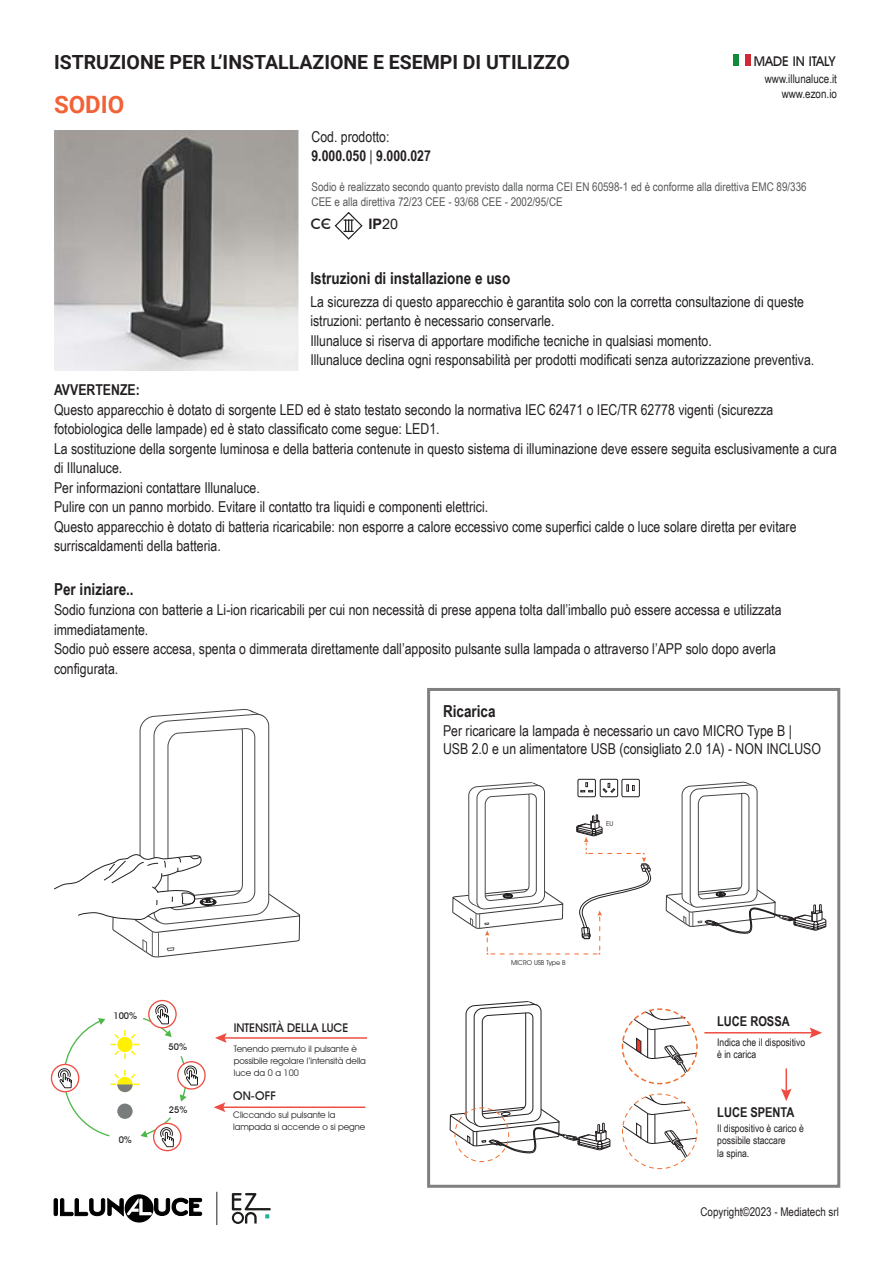
<style>
.page{position:relative;width:893px;height:1263px;background:#fff}
.page>*{position:absolute;margin:0;border:0;box-sizing:border-box;transform-origin:0 0}
.t1{font:700 24px "Roboto";color:#f16236}
.t2{font:700 19.5px "Roboto";color:#231f20}
.t3{font:700 16.5px "Arial Narrow";color:#231f20}
.t4{font:15px/19.5px "Arial Narrow";color:#231f20}
.t5{font:700 15px/19.5px "Arial Narrow";color:#231f20}
.t6{font:700 14.4px "Arial";color:#231f20}
.t7{font:500 14.4px "Futura BT";color:#231f20}
.t8{font:700 13.5px "Arial Narrow";color:#231f20}
.t9{font:500 13.5px "Avant Garde IT Cby BT";color:#231f20}
.t10{font:12px/15px "Arial Narrow";color:#57585a}
.t11{font:12px/14.4px "Arial Narrow";color:#231f20;text-align:right}
.t12{font:500 12px "Avant Garde IT Cby BT";color:#231f20}
.t13{font:10.5px/12.6px "Arial Narrow";color:#231f20}
.t14{font:500 9.15px "Avant Garde IT Cby BT";color:#231f20}
.t15{font:9px/12px "Avant Garde IT Cby BT";color:#231f20}
.t16{font:6.75px "Avant Garde IT Cby BT";color:#231f20}
.s1{font-weight:400}
.s2{font-weight:700}
</style>
<div class="page">
<svg style="left:232px;top:1193px;width:39px;height:31px"></svg>
<div style="left:733px;top:54px;width:6px;height:12px;background:#118c3b"></div>
<div style="left:745px;top:54px;width:6px;height:12px;background:#cf2b36"></div>
<div style="left:125px;top:1194px;width:29px;height:28px;background:#000;border-radius:50%"></div>
<svg style="left:54px;top:1198px;width:148px;height:18px"></svg>
<hr style="left:217px;top:1192px;width:1px;height:33px;background:#231f20">
<svg style="left:323px;top:212px;width:40px;height:28px"></svg>
<div style="left:148px;top:1000px;width:29px;height:28px;border:1px solid #ef4d41;border-radius:50%"></div>
<svg style="left:154px;top:1123px;width:27px;height:28px"></svg>
<div style="left:153px;top:1123px;width:29px;height:28px;border:1px solid #ef4d41;border-radius:50%"></div>
<svg style="left:51px;top:1064px;width:28px;height:28px"></svg>
<div style="left:51px;top:1064px;width:28px;height:28px;border:1px solid #ef4d41;border-radius:50%"></div>
<svg style="left:178px;top:1062px;width:27px;height:27px"></svg>
<div style="left:177px;top:1061px;width:29px;height:29px;border:1px solid #ef4d41;border-radius:50%"></div>
<svg style="left:58px;top:1004px;width:140px;height:143px"></svg>
<div style="left:117px;top:1103px;width:16px;height:16px;background:#797c7d;border-radius:50%"></div>
<hr style="left:217px;top:1037px;width:150px;height:2px;background:#ef4d41">
<svg style="left:215px;top:1033px;width:12px;height:10px"></svg>
<hr style="left:216px;top:1106px;width:149px;height:2px;background:#ef4d41">
<svg style="left:214px;top:1102px;width:11px;height:10px"></svg>
<img style="left:54px;top:131px;width:244px;height:240px">
<svg style="left:54px;top:709px;width:247px;height:249px"></svg>
<svg style="left:449px;top:1001px;width:161px;height:162px"></svg>
<svg style="left:452px;top:779px;width:199px;height:176px"></svg>
<svg style="left:665px;top:782px;width:161px;height:152px"></svg>
<hr style="left:704px;top:1032px;width:110px;height:1px;background:#ef4d41">
<svg style="left:810px;top:1027px;width:12px;height:11px"></svg>
<hr style="left:785px;top:1068px;width:2px;height:25px;background:#ef4d41">
<svg style="left:781px;top:1089px;width:11px;height:12px"></svg>
<svg style="left:621px;top:1008px;width:77px;height:77px"></svg>
<svg style="left:622px;top:1093px;width:76px;height:76px"></svg>
<div style="left:427px;top:688px;width:413px;height:500px;border:3px solid #808080"></div>
<h2 class="t2" style="left:54px;top:48px;width:517px">ISTRUZIONE PER L’INSTALLAZIONE E ESEMPI DI UTILIZZO</h2>
<p class="t1" style="left:54px;top:87px;width:72px">SODIO</p>
<p class="t5" style="left:311px;top:126px;width:121px"><span class="s1">Cod. prodotto:<br></span>9.000.050 <span class="s1">|</span> 9.000.027</p>
<p class="t9" style="left:754px;top:53px;width:83px">MADE IN ITALY</p>
<p class="t11" style="left:765px;top:71px;width:74px">www.illunaluce.it www.ezon.io</p>
<p class="t10" style="left:312px;top:178px;width:497px">Sodio è realizzato secondo quanto previsto dalla norma CEI EN 60598-1 ed è conforme alla direttiva EMC 89/336<br>CEE e alla direttiva 72/23 CEE - 93/68 CEE - 2002/95/CE</p>
<p class="t7" style="left:310px;top:215px;width:22px">CC</p>
<p class="t6" style="left:368px;top:213px;width:31px">IP<span class="s1">20</span></p>
<p class="t3" style="left:310px;top:266px;width:202px">Istruzioni di installazione e uso</p>
<p class="t4" style="left:310px;top:291px;width:495px">La sicurezza di questo apparecchio è garantita solo con la corretta consultazione di queste istruzioni: pertanto è necessario conservarle.</p>
<p class="t4" style="left:310px;top:330px;width:403px">Illunaluce si riserva di apportare modifiche tecniche in qualsiasi momento.</p>
<p class="t4" style="left:310px;top:350px;width:505px">Illunaluce declina ogni responsabilità per prodotti modificati senza autorizzazione preventiva.</p>
<p class="t4" style="left:54px;top:379px;width:721px"><span class="s2">AVVERTENZE:<br></span>Questo apparecchio è dotato di sorgente LED ed è stato testato secondo la normativa IEC 62471 o IEC/TR 62778 vigenti (sicurezza fotobiologica delle lampade) ed è stato classificato come segue: LED1.</p>
<p class="t4" style="left:54px;top:438px;width:784px">La sostituzione della sorgente luminosa e della batteria contenute in questo sistema di illuminazione deve essere seguita esclusivamente a cura di Illunaluce.</p>
<p class="t4" style="left:54px;top:477px;width:207px">Per informazioni contattare Illunaluce.</p>
<p class="t4" style="left:54px;top:496px;width:436px">Pulire con un panno morbido. Evitare il contatto tra liquidi e componenti elettrici.</p>
<p class="t4" style="left:54px;top:516px;width:744px">Questo apparecchio è dotato di batteria ricaricabile: non esporre a calore eccessivo come superfici calde o luce solare diretta per evitare surriscaldamenti della batteria.</p>
<p class="t3" style="left:54px;top:577px;width:81px">Per iniziare..</p>
<p class="t4" style="left:54px;top:599px;width:729px">Sodio funziona con batterie a Li-ion ricaricabili per cui non necessità di prese appena tolta dall’imballo può essere accessa e utilizzata immediatamente.</p>
<p class="t4" style="left:54px;top:638px;width:723px">Sodio può essere accesa, spenta o dimmerata direttamente dall’apposito pulsante sulla lampada o attraverso l’APP solo dopo averla configurata.</p>
<p class="t3" style="left:443px;top:698px;width:54px">Ricarica</p>
<p class="t4" style="left:443px;top:721px;width:380px;line-height:18px">Per ricaricare la lampada è necessario un cavo MICRO Type B |<br>USB 2.0 e un alimentatore USB (consigliato 2.0 1A) - NON INCLUSO</p>
<p class="t14" style="left:113px;top:1010px;width:25px">100%</p>
<p class="t14" style="left:119px;top:1134px;width:15px">0%</p>
<p class="t14" style="left:169px;top:1041px;width:20px">50%</p>
<p class="t14" style="left:169px;top:1104px;width:20px">25%</p>
<p class="t12" style="left:234px;top:1020px;width:116px">INTENSITÀ DELLA LUCE</p>
<p class="t15" style="left:234px;top:1043px;width:134px">Tenendo premuto il pulsante è possibile regolare l’intensità della luce da 0 a 100</p>
<p class="t12" style="left:233px;top:1088px;width:44px">ON-OFF</p>
<p class="t15" style="left:233px;top:1109px;width:134px">Cliccando sul pulsante la lampada si accende o si pegne</p>
<p class="t16" style="left:606px;top:820px;width:9px">EU</p>
<p class="t16" style="left:511px;top:959px;width:56px">MICRO USB Type B</p>
<p class="t8" style="left:717px;top:1011px;width:74px">LUCE ROSSA</p>
<p class="t13" style="left:717px;top:1035px;width:90px">Indica che il dispositivo è in carica</p>
<p class="t8" style="left:717px;top:1102px;width:79px">LUCE SPENTA</p>
<p class="t13" style="left:717px;top:1121px;width:88px">Il dispositivo è carico è possibile staccare</p>
<p class="t13" style="left:717px;top:1146px;width:34px">la spina.</p>
<p class="t11" style="left:700px;top:1204px;width:140px">Copyright©2023 - Mediatech srl</p>
</div>
